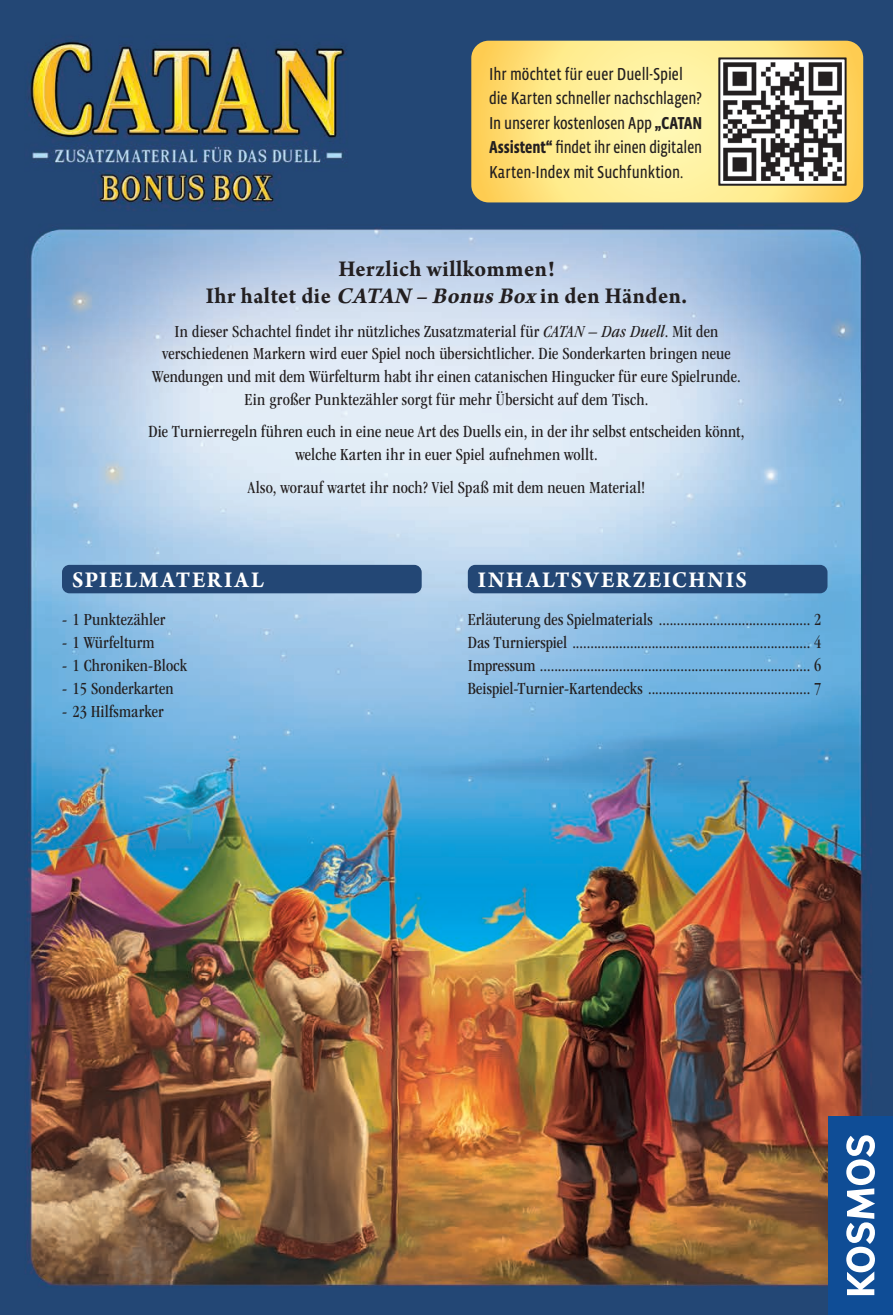
<style>
.page{position:relative;width:893px;height:1315px;background:#fff}
.page>*{position:absolute;margin:0;border:0;box-sizing:border-box;transform-origin:0 0}
.t1{font:700 23.8px/27.3px "Arno Pro";letter-spacing:.02em;color:#231f20;text-align:center;scale:.95 1}
.t2{font:700 23.8px "Arno Pro";letter-spacing:.08em;color:#fff;scale:.95 1}
.t3{font:17.68px/24.5px "Vista Sans Nar OT";letter-spacing:-.005em;color:#231f20}
.Copy_fett_rot{font:condensed 17.5px/22.8px "ITC Garamond Std";letter-spacing:.01em;color:#231f20;text-align:center}
.s1{font-weight:700}
.s2{font-style:italic}
</style>
<div class="page">
<img style="left:0;top:0;width:893px;height:1315px">
<div style="left:828px;top:1116px;width:65px;height:199px;background:#0f4d96"></div>
<svg style="left:846px;top:1135px;width:29px;height:160px"></svg>
<svg style="left:471px;top:41px;width:392px;height:161px;background:#fbe58a"></svg>
<svg style="left:722px;top:61px;width:121px;height:121px"></svg>
<div style="left:719px;top:58px;width:127px;height:127px;border:2px solid #231f20"></div>
<div style="left:468px;top:565px;width:359px;height:28px;background:#234775;border-radius:7px"></div>
<div style="left:62px;top:565px;width:360px;height:28px;background:#234775;border-radius:7px"></div>
<p class="t3" style="left:489px;top:62px;width:215px">Ihr möchtet für euer Duell-Spiel die Karten schneller nachschlagen?<br>In unserer kostenlosen App <span class="s1">„CATAN Assistent“</span> findet ihr einen digitalen Karten-Index mit Suchfunktion.</p>
<p class="t1" style="left:206px;top:256px;width:508px">Herzlich willkommen!<br>Ihr haltet die <span class="s2">CATAN – BonusBox</span>in den Händen.</p>
<p class="Copy_fett_rot" style="left:152px;top:320px;width:590px">In dieser Schachtel findet ihr nützliches Zusatzmaterial für <span class="s2">CATAN – Das Duell</span>. Mit den verschiedenen Markern wird euer Spiel noch übersichtlicher. Die Sonderkarten bringen neue Wendungen und mit dem Würfelturm habt ihr einen catanischen Hingucker für eure Spielrunde.<br>Ein großer Punktezähler sorgt für mehr Übersicht auf dem Tisch.</p>
<p class="Copy_fett_rot" style="left:148px;top:421px;width:598px">Die Turnierregeln führen euch in eine neue Art des Duells ein, in der ihr selbst entscheiden könnt, welche Karten ihr in euer Spiel aufnehmen wollt.</p>
<p class="Copy_fett_rot" style="left:248px;top:476px;width:399px">Also, worauf wartet ihr noch? Viel Spaß mit dem neuen Material!</p>
<p class="t2" style="left:72px;top:566px;width:204px">SPIELMATERIAL</p>
<p class="Copy_fett_rot" style="left:62px;top:608px;width:105px">- 1 Punktezähler</p>
<p class="Copy_fett_rot" style="left:62px;top:631px;width:94px">- 1 Würfelturm</p>
<p class="Copy_fett_rot" style="left:62px;top:654px;width:127px">- 1 Chroniken-Block</p>
<p class="Copy_fett_rot" style="left:62px;top:677px;width:113px">- 15 Sonderkarten</p>
<p class="Copy_fett_rot" style="left:62px;top:700px;width:103px">- 23 Hilfsmarker</p>
<p class="t2" style="left:478px;top:566px;width:285px">INHALTSVERZEICHNIS</p>
<p class="Copy_fett_rot" style="left:468px;top:608px;width:355px">Erläuterung des Spielmaterials .......................................... 2</p>
<p class="Copy_fett_rot" style="left:468px;top:631px;width:355px">Das Turnierspiel .................................................................. 4</p>
<p class="Copy_fett_rot" style="left:468px;top:654px;width:355px">Impressum ........................................................................... 6</p>
<p class="Copy_fett_rot" style="left:468px;top:677px;width:355px">Beispiel-Turnier-Kartendecks ............................................. 7</p>
</div>
